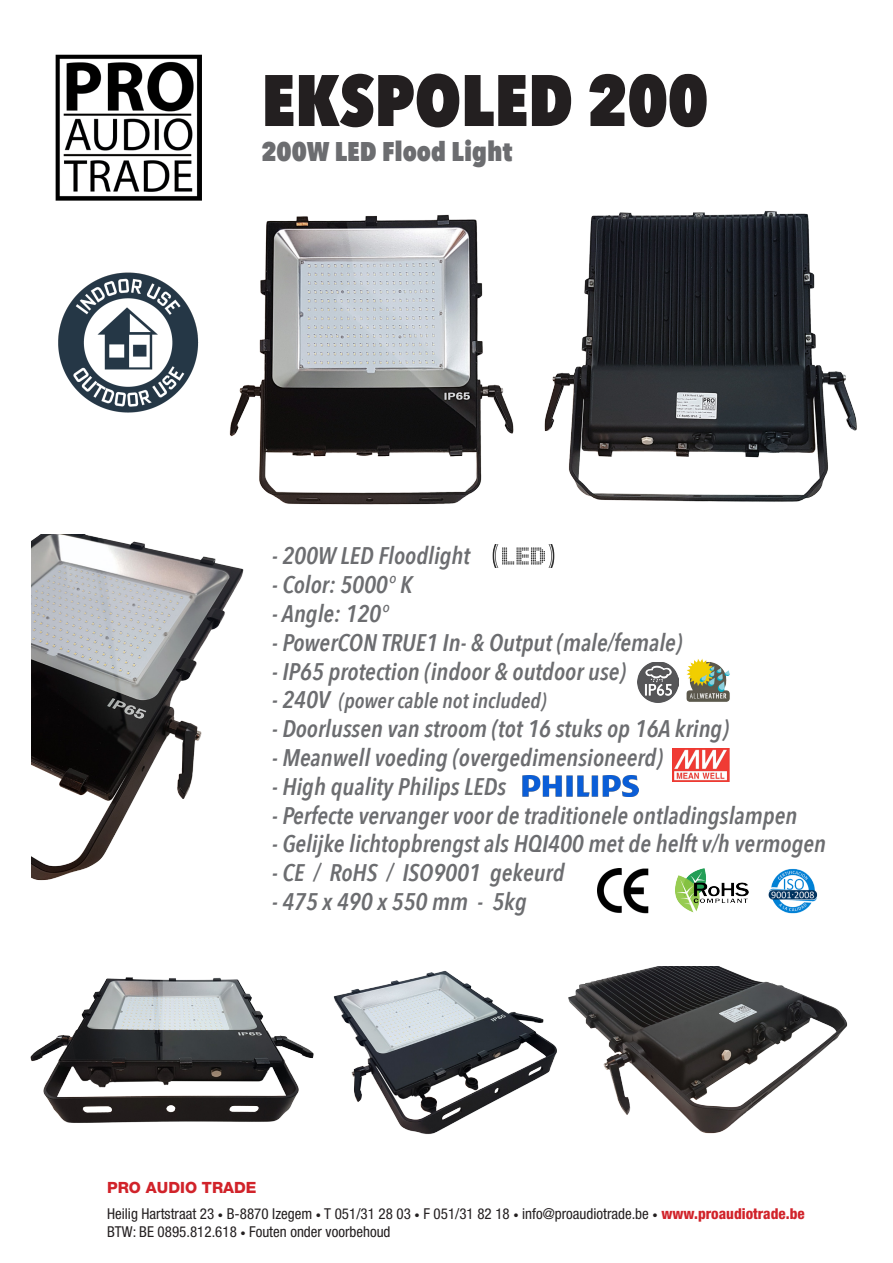
<style>
.page{position:relative;width:893px;height:1263px;background:#fff}
.page>*{position:absolute;margin:0;border:0;box-sizing:border-box;transform-origin:0 0}
.t1{font:800 72px "Avenir Next Condensed";color:#231f20}
.t2{font:800 27px "Avenir Next Condensed";color:#6c6d70}
.t3{font:italic 600 24px "Avenir Next Condensed";color:#6c6d70}
.t4{font:italic 600 21px "Avenir Next Condensed";color:#6c6d70}
.t5{font:800 15.45px "Helvetica Neue LT Std";color:#d1232a}
.t6{font:condensed 15px "Helvetica Neue LT Std";color:#231f20}
.s1{font-size:24px}
.s2{font-size:10.5px}
.s3{font-weight:800;color:#d1232a}
</style>
<div class="page">
<img style="left:229px;top:214px;width:285px;height:291px">
<img style="left:32px;top:534px;width:212px;height:347px">
<img style="left:544px;top:211px;width:313px;height:291px">
<img style="left:568px;top:966px;width:280px;height:168px">
<img style="left:333px;top:970px;width:224px;height:164px">
<img style="left:30px;top:977px;width:284px;height:146px">
<img style="left:55px;top:54px;width:147px;height:147px">
<img style="left:672px;top:748px;width:57px;height:34px">
<img style="left:523px;top:775px;width:116px;height:21px">
<img style="left:686px;top:658px;width:44px;height:44px">
<img style="left:58px;top:272px;width:141px;height:141px">
<img style="left:638px;top:662px;width:40px;height:40px">
<img style="left:492px;top:545px;width:63px;height:22px">
<img style="left:598px;top:868px;width:51px;height:45px">
<img style="left:676px;top:868px;width:72px;height:45px">
<img style="left:768px;top:868px;width:50px;height:45px">
<p class="t1" style="left:261px;top:56px;width:448px">EKSPOLED 200</p>
<p class="t2" style="left:261px;top:135px;width:252px">200W LED Flood Light</p>
<p class="t3" style="left:272px;top:541px;width:200px">- 200W LED Floodlight</p>
<p class="t3" style="left:272px;top:570px;width:142px">- Color: 5000° K</p>
<p class="t3" style="left:272px;top:599px;width:118px">- Angle: 120°</p>
<p class="t3" style="left:272px;top:628px;width:411px">- PowerCON TRUE1 In- &amp; Output (male/female)</p>
<p class="t3" style="left:272px;top:657px;width:355px">- IP65 protection (indoor &amp; outdoor use)</p>
<p class="t4" style="left:272px;top:688px;width:276px"><span class="s1">- 240V</span> (power cable not included)</p>
<p class="t3" style="left:272px;top:714px;width:458px">- Doorlussen van stroom (tot 16 stuks op 16A kring)</p>
<p class="t3" style="left:272px;top:743px;width:392px">- Meanwell voeding (overgedimensioneerd)</p>
<p class="t3" style="left:272px;top:772px;width:235px">- High quality Philips LEDs</p>
<p class="t3" style="left:272px;top:801px;width:527px">- Perfecte vervanger voor de traditionele ontladingslampen</p>
<p class="t3" style="left:272px;top:829px;width:555px">- Gelijke lichtopbrengst als HQI400 met de helft v/h vermogen</p>
<p class="t3" style="left:272px;top:858px;width:294px">- CE / RoHS / ISO9001 gekeurd</p>
<p class="t3" style="left:272px;top:887px;width:256px">- 475 x 490 x 550 mm - 5kg</p>
<p class="t5" style="left:107px;top:1179px;width:151px">PRO AUDIO TRADE</p>
<p class="t6" style="left:107px;top:1205px;width:699px">Heilig Hartstraat 23 <span class="s2">•</span> B-8870 Izegem <span class="s2">•</span> T 051/31 28 03 <span class="s2">•</span> F 051/31 82 18 <span class="s2">•</span> info@proaudiotrade.be <span class="s2">•</span> <span class="s3">www.proaudiotrade.be</span></p>
<p class="t6" style="left:107px;top:1223px;width:285px">BTW: BE 0895.812.618 <span class="s2">•</span> Fouten onder voorbehoud</p>
</div>
